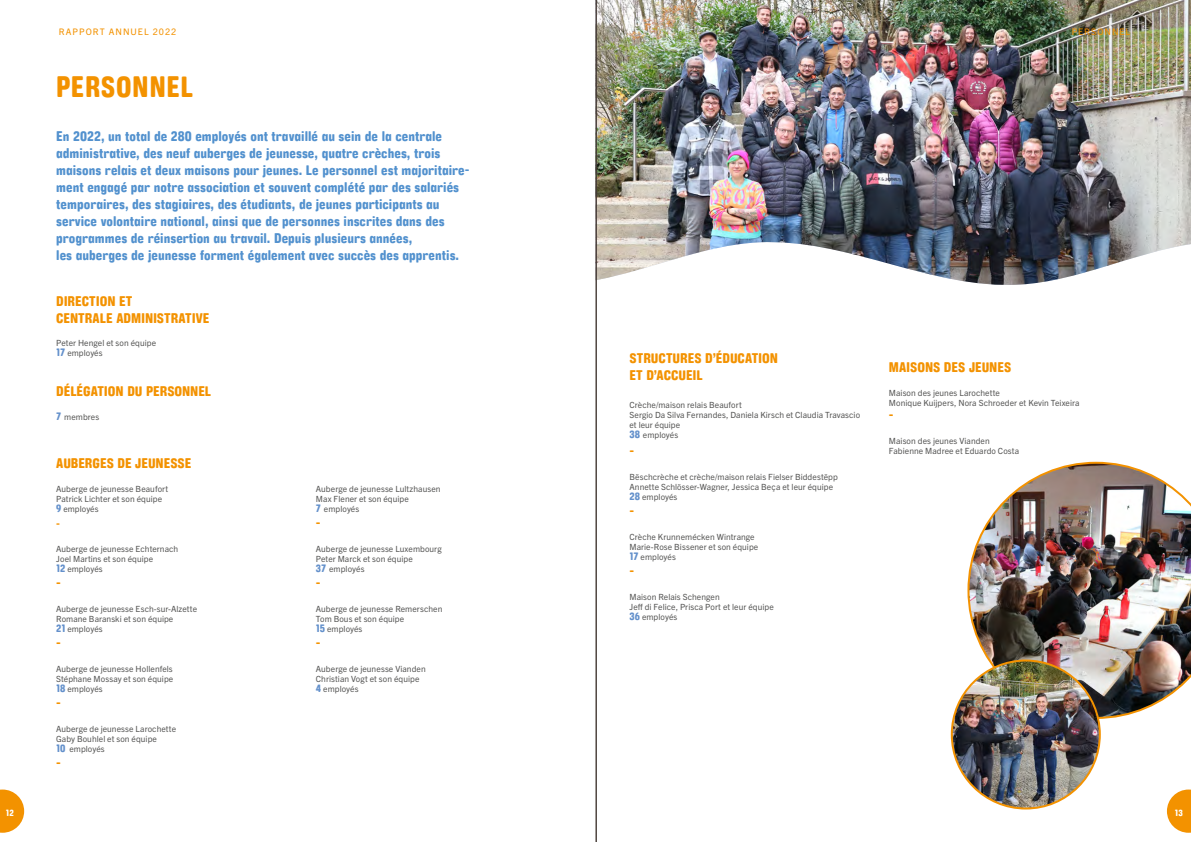
<style>
.page{position:relative;width:1191px;height:842px;background:#fff}
.page>*{position:absolute;margin:0;border:0;box-sizing:border-box;transform-origin:0 0}
.t1{font:36px "Ketchupa";letter-spacing:.015em;color:#f39200;scale:.95 1}
.t2{font:17px/17px "Ketchupa";color:#5291ce}
.t3{font:17px/17px "Ketchupa";letter-spacing:-.005em;color:#f39200}
.t4{font:14px "Ketchupa";color:#f39200}
.t5{font:11px "Ketchupa";color:#fff}
.t6{font:9px "Trade Gothic Next LT Pro";letter-spacing:.11em;color:#f39200}
.t7{font:8.5px/10px "Trade Gothic Next LT Pro";letter-spacing:.01em;color:#575756}
.s1{font-family:"Ketchupa";font-size:13px;color:#6390cb}
</style>
<div class="page">
<img style="left:967px;top:462px;width:224px;height:257px">
<img style="left:951px;top:660px;width:148px;height:148px;border-radius:74px">
<img style="left:595px;top:0;width:596px;height:287px">
<svg style="left:0;top:789px;width:24px;height:44px"></svg>
<svg style="left:1167px;top:789px;width:24px;height:44px"></svg>
<hr style="left:596px;top:0;width:1px;height:842px;background:#453a36">
<p class="t6" style="left:59px;top:26px;width:119px">RAPPORT ANNUEL 2022</p>
<p class="t6" style="left:1071px;top:26px;width:60px">PERSONNEL</p>
<h1 class="t1" style="left:56px;top:68px;width:146px">PERSONNEL</h1>
<p class="t2" style="left:56px;top:127px;width:415px">En 2022, un total de 280 employés ont travaillé au sein de la centrale administrative, des neuf auberges de jeunesse, quatre crèches, trois maisons relais et deux maisons pour jeunes. Le personnel est majoritaire&shy;ment engagé par notre association et souvent complété par des salariés temporaires, des stagiaires, des étudiants, de jeunes participants au service volontaire national, ainsi que de personnes inscrites dans des programmes de réinsertion au travail. Depuis plusieurs années,<br>les auberges de jeunesse forment également avec succès des apprentis.</p>
<h2 class="t3" style="left:56px;top:292px;width:155px">DIRECTION ET<br>CENTRALE ADMINISTRATIVE</h2>
<p class="t7" style="left:56px;top:337px;width:101px">Peter Hengel et son équipe<br><span class="s1">17</span> employés</p>
<h2 class="t3" style="left:56px;top:382px;width:157px">DÉLÉGATION DU PERSONNEL</h2>
<p class="t7" style="left:56px;top:411px;width:45px"><span class="s1">7</span> membres</p>
<h2 class="t3" style="left:56px;top:454px;width:137px">AUBERGES DE JEUNESSE</h2>
<p class="t7" style="left:56px;top:483px;width:114px">Auberge de jeunesse Beaufort<br>Patrick Lichter et son équipe<br><span class="s1">9</span> employés</p>
<h3 class="t4" style="left:56px;top:517px;width:5px">-</h3>
<p class="t7" style="left:56px;top:543px;width:123px">Auberge de jeunesse Echternach<br>Joel Martins et son équipe<br><span class="s1">12</span> employés</p>
<h2 class="t3" style="left:56px;top:574px;width:6px">-</h2>
<p class="t7" style="left:56px;top:603px;width:142px">Auberge de jeunesse Esch-sur-Alzette<br>Romane Baranski et son équipe<br><span class="s1">21</span> employés</p>
<h2 class="t3" style="left:56px;top:634px;width:6px">-</h2>
<p class="t7" style="left:56px;top:663px;width:119px;text-align:justify">Auberge de jeunesse Hollenfels Stéphane Mossay et son équipe <span class="s1">18</span> employés</p>
<h2 class="t3" style="left:56px;top:694px;width:6px">-</h2>
<p class="t7" style="left:56px;top:723px;width:121px">Auberge de jeunesse Larochette<br>Gaby Bouhlel et son équipe<br><span class="s1">10</span> employés</p>
<h2 class="t3" style="left:56px;top:754px;width:6px">-</h2>
<p class="t7" style="left:316px;top:483px;width:126px">Auberge de jeunesse Lultzhausen<br>Max Flener et son équipe<br><span class="s1">7</span> employés</p>
<h2 class="t3" style="left:316px;top:514px;width:6px">-</h2>
<p class="t7" style="left:316px;top:543px;width:127px">Auberge de jeunesse Luxembourg<br>Peter Marck et son équipe<br><span class="s1">37</span> employés</p>
<h2 class="t3" style="left:316px;top:574px;width:6px">-</h2>
<p class="t7" style="left:316px;top:603px;width:128px">Auberge de jeunesse Remerschen<br>Tom Bous et son équipe<br><span class="s1">15</span> employés</p>
<h2 class="t3" style="left:316px;top:634px;width:6px">-</h2>
<p class="t7" style="left:316px;top:663px;width:111px">Auberge de jeunesse Vianden<br>Christian Vogt et son équipe<br><span class="s1">4</span> employés</p>
<h2 class="t3" style="left:629px;top:349px;width:150px">STRUCTURES D’ÉDUCATION<br>ET D’ACCUEIL</h2>
<p class="t7" style="left:629px;top:399px;width:232px">Crèche/maison relais Beaufort<br>Sergio Da Silva Fernandes, Daniela Kirsch et Claudia Travascio et leur équipe<br><span class="s1">38</span> employés</p>
<h2 class="t3" style="left:629px;top:442px;width:6px">-</h2>
<p class="t7" style="left:629px;top:471px;width:210px">Bëschcrèche et crèche/maison relais Fielser Biddestëpp<br>Annette Schlösser-Wagner, Jessica Beça et leur équipe<br><span class="s1">28</span> employés</p>
<h2 class="t3" style="left:629px;top:502px;width:6px">-</h2>
<p class="t7" style="left:629px;top:531px;width:130px">Crèche Krunnemécken Wintrange<br>Marie-Rose Bissener et son équipe<br><span class="s1">17</span> employés</p>
<h2 class="t3" style="left:629px;top:562px;width:6px">-</h2>
<p class="t7" style="left:629px;top:591px;width:146px">Maison Relais Schengen<br>Jeff di Felice, Prisca Port et leur équipe<br><span class="s1">36</span> employés</p>
<h2 class="t3" style="left:889px;top:358px;width:124px">MAISONS DES JEUNES</h2>
<p class="t7" style="left:889px;top:387px;width:192px">Maison des jeunes Larochette<br>Monique Kuijpers, Nora Schroeder et Kevin Teixeira</p>
<h2 class="t3" style="left:889px;top:406px;width:6px">-</h2>
<p class="t7" style="left:889px;top:435px;width:132px">Maison des jeunes Vianden<br>Fabienne Madree et Eduardo Costa</p>
<p class="t5" style="left:6px;top:807px;width:10px">12</p>
<p class="t5" style="left:1174px;top:807px;width:10px">13</p>
</div>
